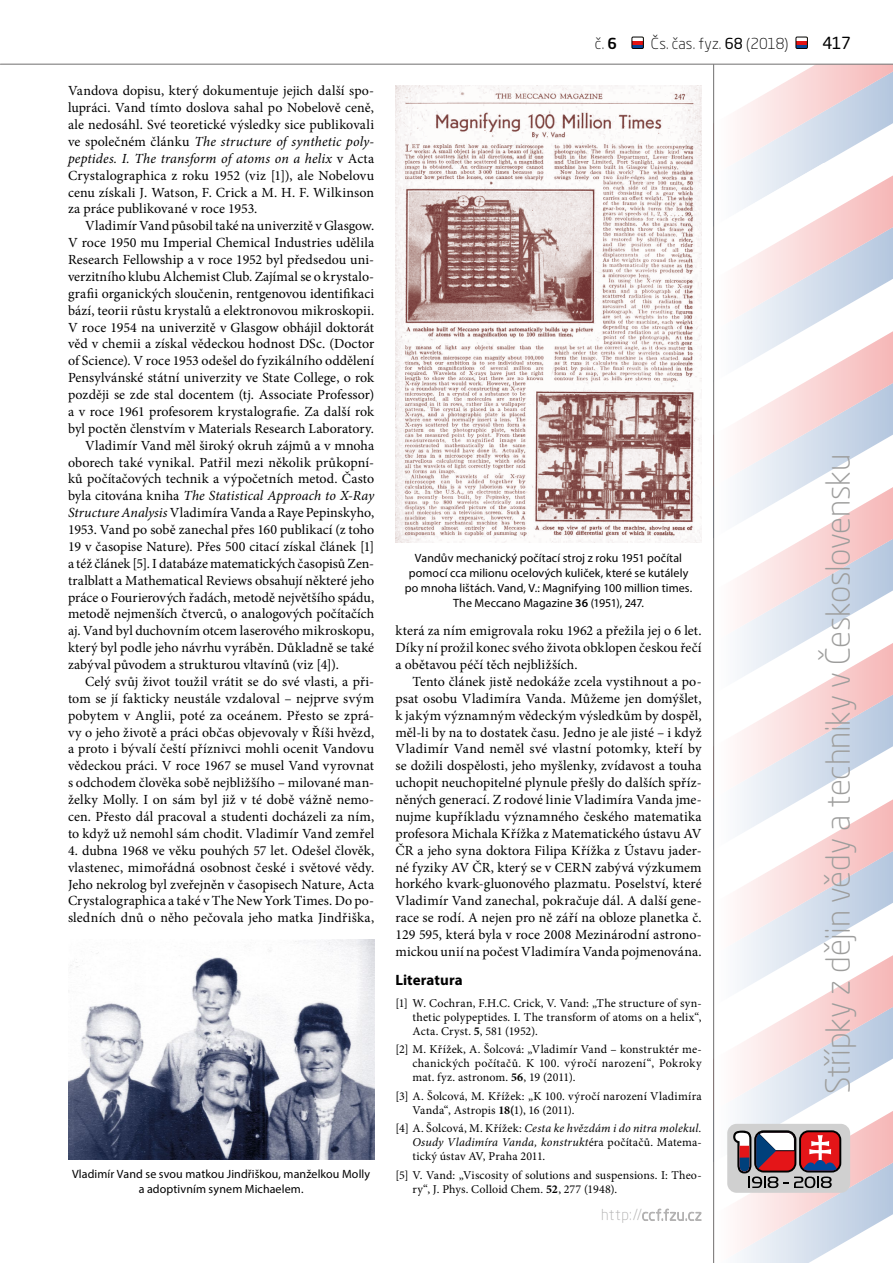
<style>
.page{position:relative;width:893px;height:1263px;background:#fff}
.page>*{position:absolute;margin:0;border:0;box-sizing:border-box;transform-origin:0 0}
.t1{font:300 33px "Neo Sans Pro";letter-spacing:-.01em;color:#9d9d9c}
.t2{font:16.5px "Neo Sans Pro";color:#000}
.t3{font:300 15px "Neo Sans Pro";letter-spacing:.005em;color:#000}
.t4{font:700 15px "Myriad Pro";letter-spacing:.005em;color:#000}
.t5{font:13.95px/16.8px "Minion Pro";letter-spacing:.005em;color:#000;text-align:justify}
.t6{font:italic 13.95px "Minion Pro";color:#000}
.t7{font:12px/14.1px "Minion Pro";letter-spacing:.015em;color:#000;text-align:justify}
.t8{font:12px/15px "Myriad Pro";letter-spacing:.01em;color:#000;text-align:center}
.s1{font-style:italic}
.s2{font-style:normal}
.s3{font-weight:500}
.s4{font-weight:400}
.s5{font-weight:600}
.s6{font-weight:700}
</style>
<div class="page">
<svg style="left:634px;top:45px;width:7px;height:2px"></svg>
<hr style="left:632px;top:41px;width:11px;height:4px;background:#e31213">
<div style="left:632px;top:37px;width:11px;height:12px;border:1px solid #000"></div>
<svg style="left:798px;top:45px;width:7px;height:2px"></svg>
<hr style="left:796px;top:41px;width:11px;height:4px;background:#e31213">
<div style="left:796px;top:37px;width:11px;height:12px;border:1px solid #000"></div>
<svg style="left:642px;top:1209px;width:59px;height:12px"></svg>
<hr style="left:0;top:64px;width:893px;height:1px;background:#706f6f">
<svg style="left:713px;top:64px;width:180px;height:1199px"></svg>
<img style="left:68px;top:939px;width:306px;height:220px">
<img style="left:395px;top:85px;width:307px;height:458px">
<p class="t5" style="left:68px;top:82px;width:308px">Vandova dopisu, který dokumentuje jejich další spo&shy;lupráci. Vand tímto doslova sahal po Nobelově ceně, ale nedosáhl. Své teoretické výsledky sice publikovali ve společném článku <span class="s1">The structure of synthetic poly&shy;peptides. I. The transform of atoms on a helix</span> v Acta Crystalographica z roku 1952 (viz [1]), ale Nobelovu cenu získali J. Watson, F. Crick a M. H. F. Wilkinson za práce publikované v roce 1953.</p>
<p class="t5" style="left:85px;top:217px;width:291px">Vladimír Vand působil také na univerzitě v Glasgow.</p>
<p class="t5" style="left:68px;top:234px;width:308px">V roce 1950 mu Imperial Chemical Industries udělila</p>
<p class="t5" style="left:68px;top:251px;width:308px">Research Fellowship a v roce 1952 byl předsedou uni-</p>
<p class="t5" style="left:68px;top:268px;width:308px">verzitního klubu Alchemist Club. Zajímal se o krystalo-</p>
<p class="t5" style="left:68px;top:285px;width:308px">grafii organických sloučenin, rentgenovou identifikaci</p>
<p class="t5" style="left:68px;top:302px;width:308px">bází, teorii růstu krystalů a elektronovou mikroskopii.</p>
<p class="t5" style="left:68px;top:319px;width:308px">V roce 1954 na univerzitě v Glasgow obhájil doktorát</p>
<p class="t5" style="left:68px;top:336px;width:308px">věd v chemii a získal vědeckou hodnost DSc. (Doctor</p>
<p class="t5" style="left:68px;top:352px;width:308px">of Science). V roce 1953 odešel do fyzikálního oddělení</p>
<p class="t5" style="left:68px;top:369px;width:308px">Pensylvánské státní univerzity ve State College, o rok</p>
<p class="t5" style="left:68px;top:386px;width:308px">později se zde stal docentem (tj. Associate Professor)</p>
<p class="t5" style="left:68px;top:403px;width:308px">a v roce 1961 profesorem krystalografie. Za další rok</p>
<p class="t5" style="left:68px;top:420px;width:307px">byl poctěn členstvím v Materials Research Laboratory.</p>
<p class="t5" style="left:85px;top:437px;width:291px">Vladimír Vand měl široký okruh zájmů a v mnoha</p>
<p class="t5" style="left:68px;top:454px;width:308px">oborech také vynikal. Patřil mezi několik průkopní-</p>
<p class="t5" style="left:68px;top:471px;width:308px">ků počítačových technik a výpočetních metod. Často</p>
<p class="t6" style="left:68px;top:486px;width:308px"><span class="s2">byla citována kniha</span> The Statistical Approach to X-Ray</p>
<p class="t5" style="left:68px;top:504px;width:308px"><span class="s1">Structure Analysis</span> Vladimíra Vanda a Raye Pepinskyho,</p>
<p class="t5" style="left:68px;top:521px;width:308px">1953. Vand po sobě zanechal přes 160 publikací (z toho</p>
<p class="t5" style="left:68px;top:538px;width:308px">19 v časopise Nature). Přes 500 citací získal článek [1]</p>
<p class="t5" style="left:68px;top:555px;width:308px">a též článek [5]. I databáze matematických časopisů Zen-</p>
<p class="t5" style="left:68px;top:572px;width:308px">tralblatt a Mathematical Reviews obsahují některé jeho</p>
<p class="t5" style="left:68px;top:589px;width:308px">práce o Fourierových řadách, metodě největšího spádu,</p>
<p class="t5" style="left:68px;top:606px;width:308px">metodě nejmenších čtverců, o analogových počítačích</p>
<p class="t5" style="left:68px;top:622px;width:308px">aj. Vand byl duchovním otcem laserového mikroskopu,</p>
<p class="t5" style="left:68px;top:639px;width:308px">který byl podle jeho návrhu vyráběn. Důkladně se také</p>
<p class="t5" style="left:68px;top:656px;width:272px">zabýval původem a strukturou vltavínů (viz [4]).</p>
<p class="t5" style="left:85px;top:673px;width:291px">Celý svůj život toužil vrátit se do své vlasti, a při-</p>
<p class="t5" style="left:68px;top:690px;width:308px">tom se jí fakticky neustále vzdaloval – nejprve svým</p>
<p class="t5" style="left:68px;top:707px;width:308px">pobytem v Anglii, poté za oceánem. Přesto se zprá-</p>
<p class="t5" style="left:68px;top:724px;width:308px">vy o jeho životě a práci občas objevovaly v Říši hvězd,</p>
<p class="t5" style="left:68px;top:741px;width:308px">a proto i bývalí čeští příznivci mohli ocenit Vandovu</p>
<p class="t5" style="left:68px;top:757px;width:308px">vědeckou práci. V roce 1967 se musel Vand vyrovnat</p>
<p class="t5" style="left:68px;top:774px;width:308px">s odchodem člověka sobě nejbližšího – milované man-</p>
<p class="t5" style="left:68px;top:791px;width:308px">želky Molly. I on sám byl již v té době vážně nemo-</p>
<p class="t5" style="left:68px;top:808px;width:308px">cen. Přesto dál pracoval a studenti docházeli za ním,</p>
<p class="t5" style="left:68px;top:825px;width:308px">to když už nemohl sám chodit. Vladimír Vand zemřel</p>
<p class="t5" style="left:68px;top:842px;width:308px">4. dubna 1968 ve věku pouhých 57 let. Odešel člověk, vlastenec, mimořádná osobnost české i světové vědy.<br>Jeho nekrolog byl zveřejněn v časopisech Nature, Acta Crystalographica a také v The New York Times. Do po&shy;sledních dnů o něho pečovala jeho matka Jindřiška,</p>
<p class="t8" style="left:72px;top:1166px;width:300px">Vladimír Vand se svou matkou Jindřiškou, manželkou Molly a adoptivním synem Michaelem.</p>
<p class="t3" style="left:595px;top:34px;width:23px">č. <span class="s3">6</span></p>
<p class="t3" style="left:651px;top:34px;width:139px">Čs. čas. fyz. <span class="s4">68</span> (2018)</p>
<p class="t2" style="left:822px;top:32px;width:30px">417</p>
<p class="t8" style="left:405px;top:550px;width:289px">Vandův mechanický počítací stroj z roku 1951 počítal pomocí cca milionu ocelových kuliček, které se kutálely po mnoha lištách. Vand, V.: Magnifying 100 million times.<br>The Meccano Magazine <span class="s5">36</span> (1951), 247.</p>
<p class="t5" style="left:395px;top:622px;width:308px">která za ním emigrovala roku 1962 a přežila jej o 6 let.<br>Díky ní prožil konec svého života obklopen českou řečí a obětavou péčí těch nejbližších.</p>
<p class="t5" style="left:395px;top:673px;width:308px;text-indent:17px">Tento článek jistě nedokáže zcela vystihnout a po&shy;psat osobu Vladimíra Vanda. Můžeme jen domýšlet, k jakým významným vědeckým výsledkům by dospěl, měl-li by na to dostatek času. Jedno je ale jisté – i když Vladimír Vand neměl své vlastní potomky, kteří by se dožili dospělosti, jeho myšlenky, zvídavost a touha uchopit neuchopitelné plynule přešly do dalších spříz&shy;něných generací. Z rodové linie Vladimíra Vanda jme&shy;nujme kupříkladu významného českého matematika profesora Michala Křížka z Matematického ústavu AV ČR a jeho syna doktora Filipa Křížka z Ústavu jader&shy;né fyziky AV ČR, který se v CERN zabývá výzkumem horkého kvark-gluonového plazmatu. Poselství, které Vladimír Vand zanechal, pokračuje dál. A další gene&shy;race se rodí. A nejen pro ně září na obloze planetka č.<br>129 595, která byla v roce 2008 Mezinárodní astrono&shy;mickou unií na počest Vladimíra Vanda pojmenována.</p>
<p class="t4" style="left:395px;top:970px;width:69px">Literatura</p>
<p class="t7" style="left:412px;top:996px;width:291px;text-indent:-17px">[1] W. Cochran, F.H.C. Crick, V. Vand: „The structure of syn&shy;thetic polypeptides. I. The transform of atoms on a helix“, Acta. Cryst. <span class="s6">5</span>, 581 (1952).</p>
<p class="t7" style="left:412px;top:1042px;width:291px;text-indent:-17px">[2] M. Křížek, A. Šolcová: „Vladimír Vand – konstruktér me&shy;chanických počítačů. K 100. výročí narození“, Pokroky mat. fyz. astronom. <span class="s6">56</span>, 19 (2011).</p>
<p class="t7" style="left:412px;top:1089px;width:291px;text-indent:-17px">[3] A. Šolcová, M. Křížek: „K 100. výročí narození Vladimíra<br>Vanda“, Astropis <span class="s6">18(</span>1), 16 (2011).</p>
<p class="t7" style="left:412px;top:1121px;width:291px;text-indent:-17px">[4] A. Šolcová, M. Křížek: <span class="s1">Cesta ke hvězdám i do nitra molekul.<br>Osudy Vladimíra Vanda, konstrukt</span>éra počítačů. Matema&shy;tický ústav AV, Praha 2011.</p>
<p class="t7" style="left:412px;top:1168px;width:291px;text-indent:-17px">[5] V. Vand: „Viscosity of solutions and suspensions. I: Theo&shy;ry“, J. Phys. Colloid Chem. <span class="s6">52</span>, 277 (1948).</p>
<h1 class="t1" style="left:818px;top:1094px;width:641px;rotate:-90deg">Střípky z dějin vědy a techniky v Československu</h1>
</div>
